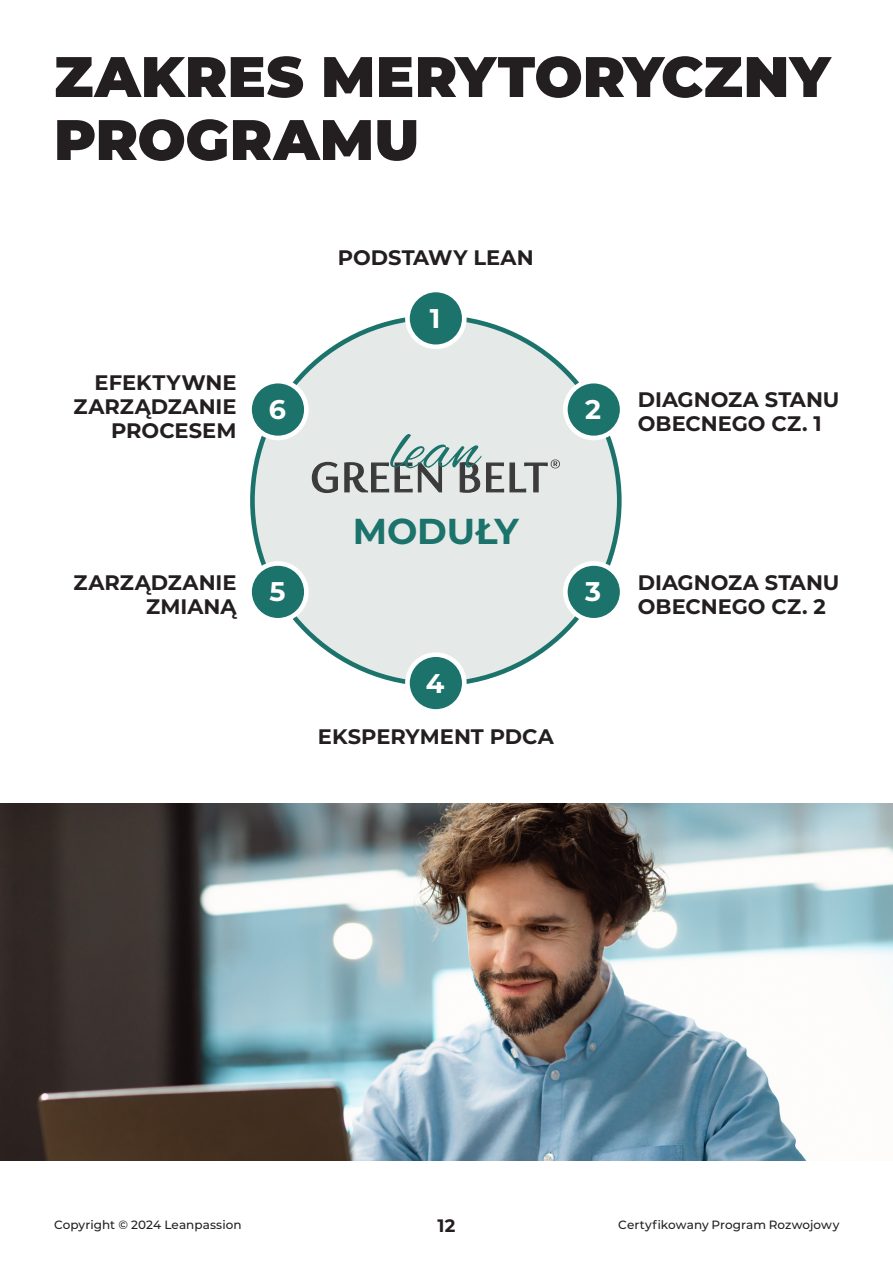
<style>
.page{position:relative;width:893px;height:1263px;background:#fff}
.page>*{position:absolute;margin:0;border:0;box-sizing:border-box;transform-origin:0 0}
.t1{font:900 57px/63px "Montserrat";letter-spacing:.005em;color:#231f20}
.Podstawowy{font:700 36px "Montserrat";letter-spacing:-.005em;color:#1b736b}
.Podstawowy-2{font:700 27px "Montserrat";color:#fff}
.Podstawowy-3{font:700 21px/24px "Montserrat";color:#231f20}
.t2{font:700 18px "Montserrat";color:#231f20}
.t3{font:500 12px "Montserrat";letter-spacing:.005em;color:#231f20}
</style>
<div class="page">
<div style="left:252px;top:317px;width:367px;height:367px;background:#e5eae8;border-radius:50%"></div>
<div style="left:407px;top:290px;width:57px;height:57px;background:#1b736b;border-radius:50%"></div>
<div style="left:405px;top:288px;width:62px;height:61px;border:5px solid #fff;border-radius:50%"></div>
<div style="left:407px;top:655px;width:57px;height:56px;background:#1b736b;border-radius:50%"></div>
<div style="left:405px;top:652px;width:62px;height:62px;border:5px solid #fff;border-radius:50%"></div>
<div style="left:250px;top:563px;width:56px;height:57px;background:#1b736b;border-radius:50%"></div>
<div style="left:247px;top:561px;width:62px;height:62px;border:5px solid #fff;border-radius:50%"></div>
<div style="left:250px;top:381px;width:56px;height:57px;background:#1b736b;border-radius:50%"></div>
<div style="left:247px;top:379px;width:62px;height:61px;border:5px solid #fff;border-radius:50%"></div>
<div style="left:565px;top:563px;width:57px;height:57px;background:#1b736b;border-radius:50%"></div>
<div style="left:563px;top:561px;width:61px;height:62px;border:5px solid #fff;border-radius:50%"></div>
<div style="left:565px;top:381px;width:57px;height:57px;background:#1b736b;border-radius:50%"></div>
<div style="left:563px;top:379px;width:61px;height:61px;border:5px solid #fff;border-radius:50%"></div>
<svg style="left:312px;top:462px;width:26px;height:31px"></svg>
<svg style="left:344px;top:434px;width:216px;height:59px"></svg>
<img style="left:0;top:804px;width:893px;height:357px">
<h1 class="t1" style="left:54px;top:42px;width:778px">ZAKRES MERYTORYCZNY<br>PROGRAMU</h1>
<p class="Podstawowy-3" style="left:338px;top:244px;width:197px">PODSTAWY LEAN</p>
<p class="Podstawowy-3" style="left:74px;top:370px;width:165px;text-align:right">EFEKTYWNE<br>ZARZĄDZANIE<br>PROCESEM</p>
<p class="Podstawowy-2" style="left:269px;top:390px;width:19px">6</p>
<p class="Podstawowy-3" style="left:74px;top:570px;width:165px;text-align:right">ZARZĄDZANIE<br>ZMIANĄ</p>
<p class="Podstawowy-2" style="left:269px;top:572px;width:18px">5</p>
<p class="Podstawowy-2" style="left:430px;top:299px;width:12px">1</p>
<p class="Podstawowy-2" style="left:585px;top:390px;width:17px">2</p>
<p class="Podstawowy" style="left:353px;top:506px;width:168px">MODUŁY</p>
<p class="Podstawowy-2" style="left:426px;top:664px;width:20px">4</p>
<p class="Podstawowy-3" style="left:318px;top:724px;width:237px">EKSPERYMENT PDCA</p>
<p class="Podstawowy-2" style="left:585px;top:572px;width:17px">3</p>
<p class="Podstawowy-3" style="left:638px;top:387px;width:203px">DIAGNOZA STANU<br>OBECNEGO CZ. 1</p>
<p class="Podstawowy-3" style="left:638px;top:570px;width:203px">DIAGNOZA STANU<br>OBECNEGO CZ. 2</p>
<p class="t3" style="left:54px;top:1216px;width:189px">Copyright © 2024 Leanpassion</p>
<p class="t2" style="left:438px;top:1212px;width:19px">12</p>
<p class="t3" style="left:618px;top:1216px;width:223px">Certyfikowany Program Rozwojowy</p>
</div>
